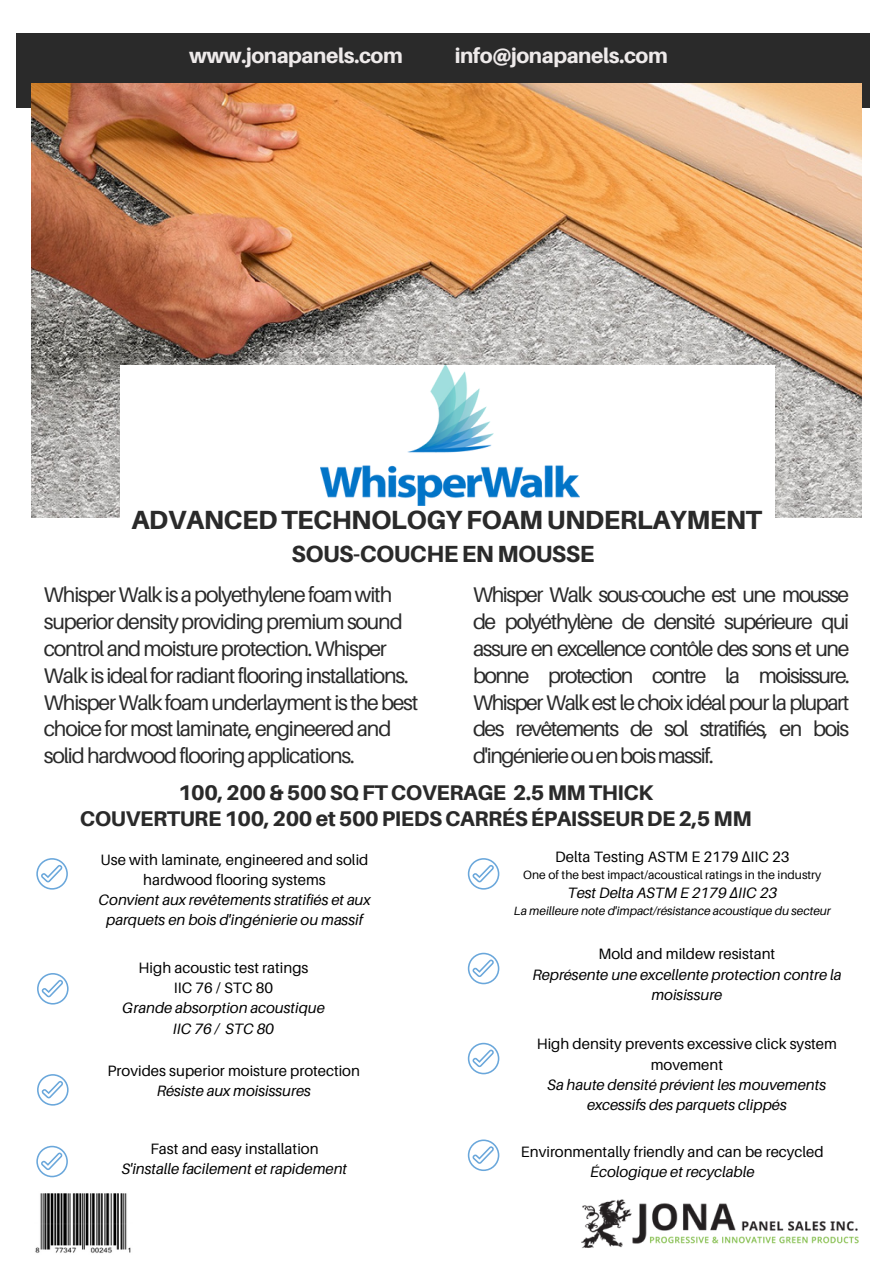
<style>
.page{position:relative;width:894px;height:1263px;background:#fff}
.page>*{position:absolute;margin:0;border:0;box-sizing:border-box;transform-origin:0 0}
.t1{font:800 26.25px "Aileron";letter-spacing:-.02em;color:#2a2a2a}
.t2{font:800 23.4px "Aileron";letter-spacing:-.02em;color:#2a2a2a}
.t3{font:21.15px/26.8px "Aileron";letter-spacing:-.055em;color:#2a2a2a}
.t4{font:800 21.15px/26.8px "Aileron";letter-spacing:-.02em;color:#2a2a2a;text-align:center}
.t5{font:800 21px "Aileron";letter-spacing:-.02em;color:#eeeaea}
.t6{font:italic 15px/20.2px "Aileron";color:#000;text-align:center}
.t7{font:15px/20.2px "Aileron";color:#000;text-align:center}
.t8{font:italic 12px "Aileron";color:#000}
.t9{font:12px "Aileron";color:#000}
.s1{font-family:"Noto Sans"}
</style>
<div class="page">
<div style="left:17px;top:34px;width:852px;height:74px;background:#2a2a2a"></div>
<img style="left:31px;top:83px;width:830px;height:435px">
<img style="left:120px;top:365px;width:654px;height:153px">
<svg style="left:36px;top:858px;width:32px;height:31px"></svg>
<svg style="left:37px;top:973px;width:32px;height:31px"></svg>
<svg style="left:37px;top:1074px;width:32px;height:31px"></svg>
<svg style="left:36px;top:1145px;width:32px;height:32px"></svg>
<svg style="left:467px;top:858px;width:32px;height:31px"></svg>
<svg style="left:467px;top:952px;width:32px;height:32px"></svg>
<svg style="left:467px;top:1042px;width:32px;height:32px"></svg>
<svg style="left:467px;top:1139px;width:32px;height:31px"></svg>
<img style="left:35px;top:1193px;width:96px;height:60px">
<img style="left:581px;top:1199px;width:278px;height:49px">
<img style="left:320px;top:365px;width:259px;height:141px">
<p class="t5" style="left:189px;top:43px;width:215px">www.jonapanels.com</p>
<p class="t5" style="left:454px;top:43px;width:214px">info@jonapanels.com</p>
<p class="t1" style="left:131px;top:503px;width:632px">ADVANCED TECHNOLOGY FOAM UNDERLAYMENT</p>
<p class="t2" style="left:291px;top:539px;width:304px">SOUS-COUCHE EN MOUSSE</p>
<p class="t3" style="left:473px;top:581px;width:378px;text-align:justify">Whisper Walk sous-couche est une mousse de polyéthylène de densité supérieure qui assure en excellence contôle des sons et une bonne protection contre la moisissure.<br>Whisper Walk est le choix idéal pour la plupart des revêtements de sol stratifiés, en bois d'ingénierieouenboismassif.</p>
<p class="t3" style="left:44px;top:581px;width:376px">Whisper Walk is a polyethylene foam with superior density providing premium sound control and moisture protection. Whisper Walk is ideal for radiant flooring installations.<br>Whisper Walk foam underlayment is the best choice for most laminate, engineered and solid hardwood flooring applications.</p>
<p class="t4" style="left:80px;top:778px;width:673px">100, 200 &amp; 500 SQ FT COVERAGE 2.5 MM THICK<br>COUVERTURE 100, 200 et 500 PIEDS CARRÉS ÉPAISSEUR DE 2,5 MM</p>
<p class="t7" style="left:100px;top:848px;width:269px">Use with laminate, engineered and solid hardwood flooring systems</p>
<p class="t6" style="left:98px;top:889px;width:273px">Convient aux revêtements stratifiés et aux parquets en bois d'ingénierie ou massif</p>
<p class="t7" style="left:138px;top:957px;width:171px">High acoustic test ratings<br>IIC 76 / STC 80</p>
<p class="t6" style="left:122px;top:997px;width:204px">Grande absorption acoustique<br>IIC 76 / STC 80</p>
<p class="t7" style="left:108px;top:1059px;width:254px">Provides superior moisture protection</p>
<p class="t6" style="left:157px;top:1080px;width:156px">Résiste aux moisissures</p>
<p class="t7" style="left:150px;top:1137px;width:170px">Fast and easy installation</p>
<p class="t6" style="left:122px;top:1158px;width:227px">S'installe facilement et rapidement</p>
<p class="t7" style="left:555px;top:846px;width:236px">Delta Testing ASTM E 2179 <span class="s1">Δ</span>IIC 23</p>
<p class="t9" style="left:523px;top:867px;width:299px">One of the best impact/acoustical ratings in the industry</p>
<p class="t6" style="left:567px;top:882px;width:211px">Test Delta ASTM E 2179 <span class="s1">Δ</span>IIC 23</p>
<p class="t8" style="left:513px;top:903px;width:318px">La meilleure note d'impact/résistance acoustique du secteur</p>
<p class="t7" style="left:598px;top:943px;width:178px">Mold and mildew resistant</p>
<p class="t6" style="left:532px;top:963px;width:310px">Représente une excellente protection contre la moisissure</p>
<p class="t7" style="left:536px;top:1033px;width:302px">High density prevents excessive click system movement</p>
<p class="t6" style="left:547px;top:1074px;width:280px">Sa haute densité prévient les mouvements excessifs des parquets clippés</p>
<p class="t7" style="left:521px;top:1141px;width:304px">Environmentally friendly and can be recycled</p>
<p class="t6" style="left:590px;top:1161px;width:166px">Écologique et recyclable</p>
</div>
